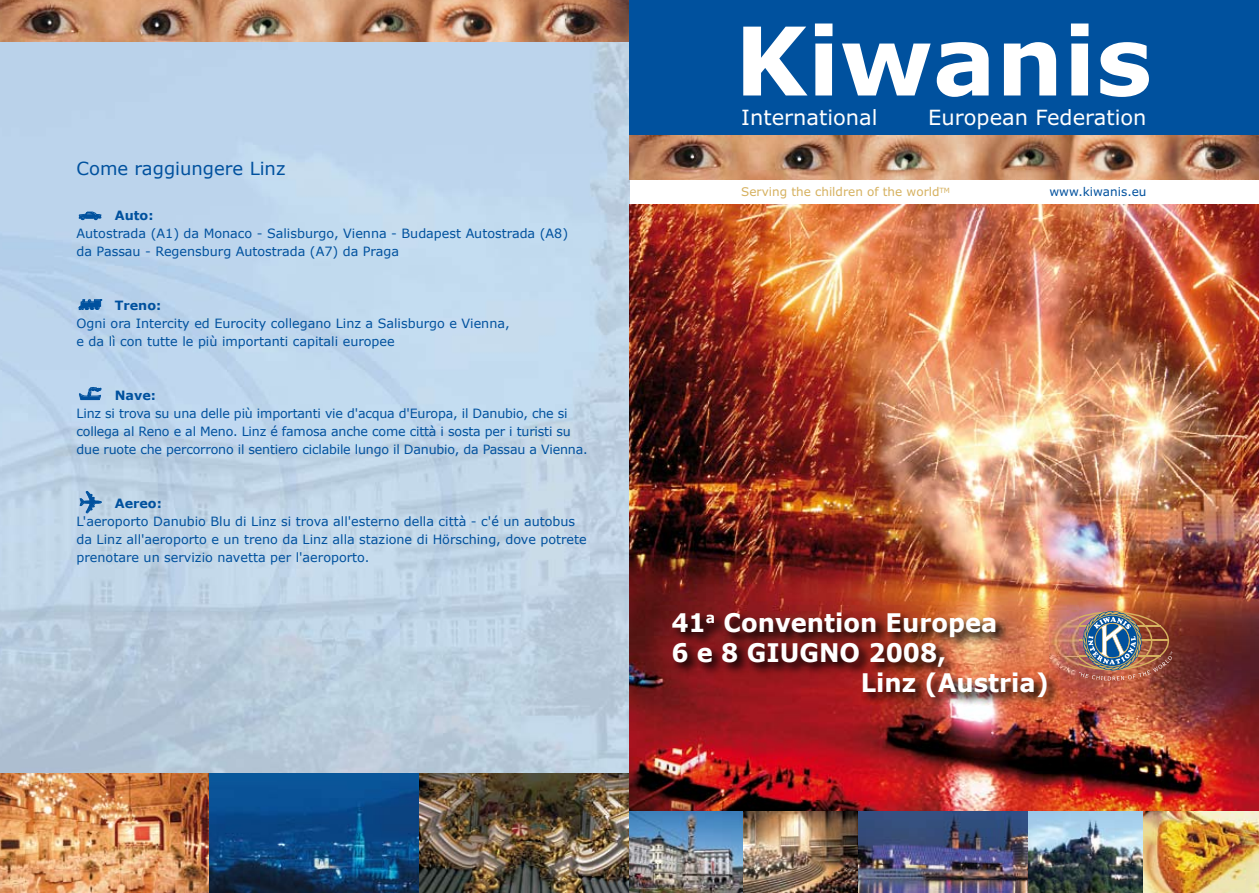
<style>
.page{position:relative;width:1259px;height:893px;background:#fff}
.page>*{position:absolute;margin:0;border:0;box-sizing:border-box;transform-origin:0 0}
.t1{font:700 94.65px "Verdana";color:#fff}
.t2{font:700 25.5px/30px "Verdana";color:#fff;scale:.95 1}
.t3{font:24px "Transport";color:#00519e}
.t4{font:21px "Verdana";color:#fff}
.t5{font:18px "Verdana";color:#00519e}
.t6{font:700 14.85px "Verdana";color:#fff;scale:.95 1}
.t7{font:12.75px/18px "Verdana";color:#00519e}
.t8{font:700 12.75px "Verdana";color:#00519e}
.t9{font:12px "Verdana";color:#d6b15f}
.t10{font:12px "Verdana";color:#00519e}
.s1{font-style:inherit}
</style>
<div class="page">
<img style="left:0;top:0;width:629px;height:773px">
<svg style="left:79px;top:211px;width:23px;height:9px"></svg>
<svg style="left:77px;top:299px;width:25px;height:11px"></svg>
<svg style="left:79px;top:387px;width:23px;height:18px"></svg>
<svg style="left:80px;top:491px;width:22px;height:23px"></svg>
<img style="left:0;top:773px;width:629px;height:120px">
<img style="left:629px;top:205px;width:630px;height:688px">
<div style="left:629px;top:0;width:630px;height:137px;background:#00519e"></div>
<img style="left:1113px;top:611px;width:59px;height:69px">
<img style="left:629px;top:136px;width:630px;height:43px">
<img style="left:661px;top:605px;width:417px;height:6px">
<img style="left:670px;top:610px;width:443px;height:132px">
<h3 class="t5" style="left:77px;top:157px;width:210px">Come raggiungere Linz</h3>
<p class="t8" style="left:115px;top:208px;width:40px">Auto:</p>
<p class="t7" style="left:77px;top:224px;width:493px">Autostrada (A1) da Monaco - Salisburgo, Vienna - Budapest Autostrada (A8) da Passau - Regensburg Autostrada (A7) da Praga</p>
<h3 class="t3" style="left:78px;top:201px;width:26px">Y</h3>
<h3 class="t3" style="left:78px;top:291px;width:26px">j</h3>
<p class="t8" style="left:115px;top:298px;width:48px">Treno:</p>
<p class="t7" style="left:77px;top:314px;width:435px">Ogni ora Intercity ed Eurocity collegano Linz a Salisburgo e Vienna, e da lì con tutte le più importanti capitali europee</p>
<h3 class="t3" style="left:78px;top:381px;width:26px">K</h3>
<p class="t8" style="left:115px;top:388px;width:43px">Nave:</p>
<p class="t7" style="left:77px;top:404px;width:513px">Linz si trova su una delle più importanti vie d'acqua d'Europa, il Danubio, che si collega al Reno e al Meno. Linz é famosa anche come città i sosta per i turisti su due ruote che percorrono il sentiero ciclabile lungo il Danubio, da Passau a Vienna.</p>
<h3 class="t3" style="left:79px;top:489px;width:26px">v</h3>
<p class="t8" style="left:115px;top:496px;width:49px">Aereo:</p>
<p class="t7" style="left:77px;top:512px;width:512px">L'aeroporto Danubio Blu di Linz si trova all'esterno della città - c'é un autobus da Linz all'aeroporto e un treno da Linz alla stazione di Hörsching, dove potrete prenotare un servizio navetta per l'aeroporto.</p>
<h1 class="t1" style="left:734px;top:1px;width:419px">Kiwanis</h1>
<h3 class="t4" style="left:741px;top:104px;width:138px">International</h3>
<h3 class="t4" style="left:928px;top:104px;width:220px">European Federation</h3>
<p class="t9" style="left:741px;top:184px;width:210px">Serving the children of the world<sup>TM</sup></p>
<p class="t10" style="left:1049px;top:184px;width:98px">www.kiwanis.eu</p>
<h2 class="t2" style="left:671px;top:606px;width:344px"><span class="s1">41</span> Convention Europea</h2>
<p class="t6" style="left:706px;top:608px;width:11px">a</p>
<h2 class="t2" style="left:861px;top:636px;width:199px;text-indent:-189px">6 e 8 GIUGNO 2008,<br>Linz (Austria)</h2>
</div>
